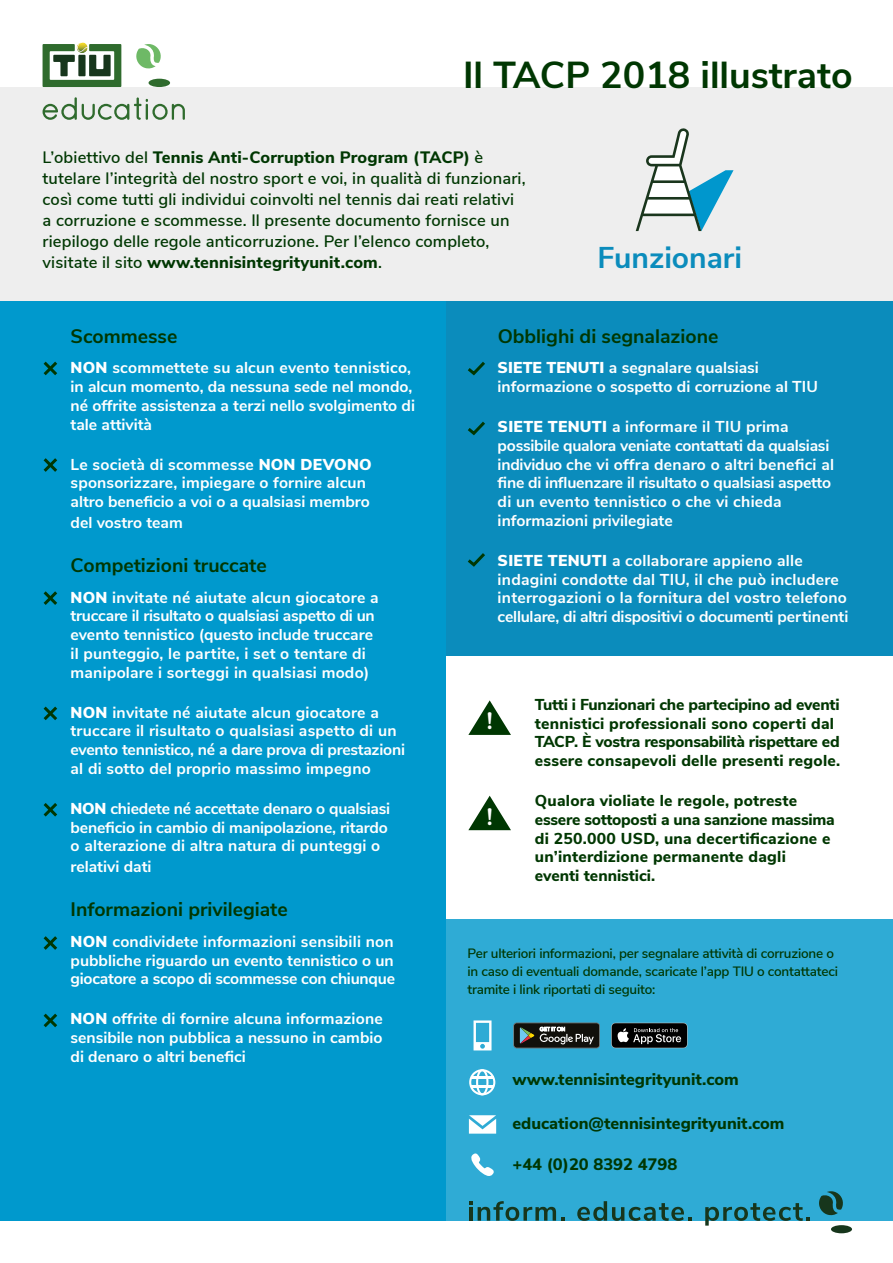
<style>
.page{position:relative;width:893px;height:1263px;background:#fff}
.page>*{position:absolute;margin:0;border:0;box-sizing:border-box;transform-origin:0 0}
.t1{font:700 37.5px "Nunito Sans";color:#003702}
.t2{font:700 30px "Nunito Sans";color:#0b8cbc}
.t3{font:700 24px "Nunito";color:#fff}
.t4{font:700 19.5px "Nunito Sans";color:#003702}
.t5{font:600 16.5px/21px "Nunito Sans";letter-spacing:.01em;color:#003702}
.t6{font:800 16.5px "Nunito Sans";color:#003702}
.t7{font:700 15.75px/18.8px "Nunito Sans";color:#fff}
.t8{font:800 15.75px/18.8px "Nunito Sans";letter-spacing:.015em;color:#003702}
.t9{font:600 13.5px/18px "Nunito Sans";letter-spacing:-.015em;color:#003702}
.s1{font-weight:800}
.s2{font-weight:900}
</style>
<div class="page">
<div style="left:0;top:301px;width:446px;height:919px;background:#0099cd"></div>
<div style="left:446px;top:890px;width:447px;height:330px;background:#2fabd5"></div>
<div style="left:446px;top:301px;width:447px;height:392px;background:#0b8cbc"></div>
<div style="left:1px;top:87px;width:892px;height:214px;background:#eee"></div>
<div style="left:149px;top:79px;width:21px;height:8px;background:#2f6b2d;border-radius:50%"></div>
<svg style="left:136px;top:44px;width:25px;height:25px"></svg>
<svg style="left:43px;top:42px;width:78px;height:45px"></svg>
<svg style="left:43px;top:97px;width:142px;height:23px"></svg>
<svg style="left:469px;top:1115px;width:27px;height:19px"></svg>
<svg style="left:467px;top:362px;width:18px;height:14px"></svg>
<svg style="left:467px;top:421px;width:18px;height:15px"></svg>
<svg style="left:467px;top:553px;width:18px;height:14px"></svg>
<svg style="left:43px;top:591px;width:15px;height:14px"></svg>
<svg style="left:43px;top:706px;width:15px;height:15px"></svg>
<svg style="left:43px;top:803px;width:15px;height:14px"></svg>
<svg style="left:43px;top:936px;width:15px;height:14px"></svg>
<svg style="left:43px;top:1013px;width:15px;height:15px"></svg>
<svg style="left:43px;top:458px;width:15px;height:14px"></svg>
<svg style="left:43px;top:361px;width:15px;height:15px"></svg>
<svg style="left:471px;top:1153px;width:23px;height:23px"></svg>
<svg style="left:469px;top:1069px;width:26px;height:26px"></svg>
<hr style="left:471px;top:1077px;width:22px;height:2px;background:#fff">
<hr style="left:471px;top:1086px;width:22px;height:2px;background:#fff">
<svg style="left:611px;top:1023px;width:77px;height:25px"></svg>
<svg style="left:513px;top:1023px;width:87px;height:25px"></svg>
<svg style="left:473px;top:1020px;width:18px;height:30px"></svg>
<svg style="left:636px;top:128px;width:97px;height:103px"></svg>
<svg style="left:469px;top:1201px;width:95px;height:20px"></svg>
<div style="left:831px;top:1225px;width:21px;height:8px;background:#17361c;border-radius:50%"></div>
<svg style="left:819px;top:1191px;width:24px;height:25px"></svg>
<svg style="left:577px;top:1201px;width:115px;height:20px"></svg>
<svg style="left:705px;top:1203px;width:105px;height:22px"></svg>
<div style="left:447px;top:656px;width:446px;height:263px;background:#fff"></div>
<svg style="left:468px;top:700px;width:43px;height:35px"></svg>
<svg style="left:468px;top:796px;width:43px;height:34px"></svg>
<h1 class="t1" style="left:463px;top:59px;width:391px">Il TACP 2018 illustrato</h1>
<p class="t5" style="left:43px;top:148px;width:485px">L’obiettivo del <span class="s1">Tennis Anti-Corruption Program (TACP)</span> è tutelare l’integrità del nostro sport e voi, in qualità di funzionari, così come tutti gli individui coinvolti nel tennis dai reati relativi a corruzione e scommesse. Il presente documento fornisce un riepilogo delle regole anticorruzione. Per l’elenco completo, visitate il sito <span class="s1">www.tennisintegrityunit.com</span>.</p>
<h2 class="t2" style="left:597px;top:245px;width:146px">Funzionari</h2>
<p class="t4" style="left:71px;top:328px;width:108px">Scommesse</p>
<p class="t7" style="left:71px;top:360px;width:346px;text-indent:-27px"><span class="s2">• NON</span> scommettete su alcun evento tennistico, in alcun momento, da nessuna sede nel mondo, né offrite assistenza a terzi nello svolgimento di tale attività</p>
<p class="t7" style="left:71px;top:456px;width:303px;text-indent:-27px">• Le società di scommesse <span class="s2">NON DEVONO </span>sponsorizzare, impiegare o fornire alcun altro beneficio a voi o a qualsiasi membro</p>
<p class="t7" style="left:71px;top:514px;width:114px">del vostro team</p>
<p class="t4" style="left:71px;top:557px;width:198px">Competizioni truccate</p>
<p class="t7" style="left:71px;top:589px;width:310px;text-indent:-27px"><span class="s2">• NON</span> invitate né aiutate alcun giocatore a truccare il risultato o qualsiasi aspetto di un evento tennistico (questo include truccare il punteggio, le partite, i set o tentare di manipolare i sorteggi in qualsiasi modo)</p>
<p class="t7" style="left:71px;top:704px;width:336px;text-indent:-27px"><span class="s2">• NON</span> invitate né aiutate alcun giocatore a truccare il risultato o qualsiasi aspetto di un evento tennistico, né a dare prova di prestazioni al di sotto del proprio massimo impegno</p>
<p class="t7" style="left:71px;top:800px;width:321px;text-indent:-27px"><span class="s2">• NON</span> chiedete né accettate denaro o qualsiasi beneficio in cambio di manipolazione, ritardo o alterazione di altra natura di punteggi o</p>
<p class="t7" style="left:71px;top:858px;width:82px">relativi dati</p>
<p class="t4" style="left:71px;top:901px;width:219px">Informazioni privilegiate</p>
<p class="t7" style="left:71px;top:933px;width:326px;text-align:justify;text-indent:-27px"><span class="s2">• NON</span> condividete informazioni sensibili non pubbliche riguardo un evento tennistico o un giocatore a scopo di scommesse con chiunque</p>
<p class="t7" style="left:71px;top:1011px;width:314px;text-align:justify;text-indent:-27px"><span class="s2">• NON</span> offrite di fornire alcuna informazione sensibile non pubblica a nessuno in cambio di denaro o altri benefici</p>
<p class="t4" style="left:498px;top:328px;width:222px">Obblighi di segnalazione</p>
<p class="t7" style="left:498px;top:360px;width:322px;text-indent:-27px"><span class="s2">• SIETE TENUTI</span> a segnalare qualsiasi informazione o sospetto di corruzione al TIU</p>
<p class="t7" style="left:498px;top:418px;width:338px;text-indent:-27px"><span class="s2">• SIETE TENUTI</span> a informare il TIU prima possibile qualora veniate contattati da qualsiasi individuo che vi offra denaro o altri benefici al fine di influenzare il risultato o qualsiasi aspetto di un evento tennistico o che vi chieda informazioni privilegiate</p>
<p class="t7" style="left:498px;top:552px;width:352px;text-indent:-27px"><span class="s2">• SIETE TENUTI</span> a collaborare appieno alle indagini condotte dal TIU, il che può includere interrogazioni o la fornitura del vostro telefono cellulare, di altri dispositivi o documenti pertinenti</p>
<h3 class="t3" style="left:487px;top:712px;width:7px">!</h3>
<h3 class="t3" style="left:487px;top:808px;width:7px">!</h3>
<p class="t8" style="left:535px;top:695px;width:307px">Tutti i Funzionari che partecipino ad eventi tennistici professionali sono coperti dal TACP. È vostra responsabilità rispettare ed essere consapevoli delle presenti regole.</p>
<p class="t8" style="left:535px;top:791px;width:301px">Qualora violiate le regole, potreste essere sottoposti a una sanzione massima di 250.000 USD, una decertificazione e un’interdizione permanente dagli<br>eventi tennistici.</p>
<p class="t9" style="left:467px;top:945px;width:372px">Per ulteriori informazioni, per segnalare attività di corruzione o in caso di eventuali domande, scaricate l’app TIU o contattateci tramite i link riportati di seguito:</p>
<p class="t6" style="left:512px;top:1070px;width:228px">www.tennisintegrityunit.com</p>
<p class="t6" style="left:512px;top:1113px;width:274px">education@tennisintegrityunit.com</p>
<p class="t6" style="left:512px;top:1155px;width:166px">+44 (0)20 8392 4798</p>
</div>
